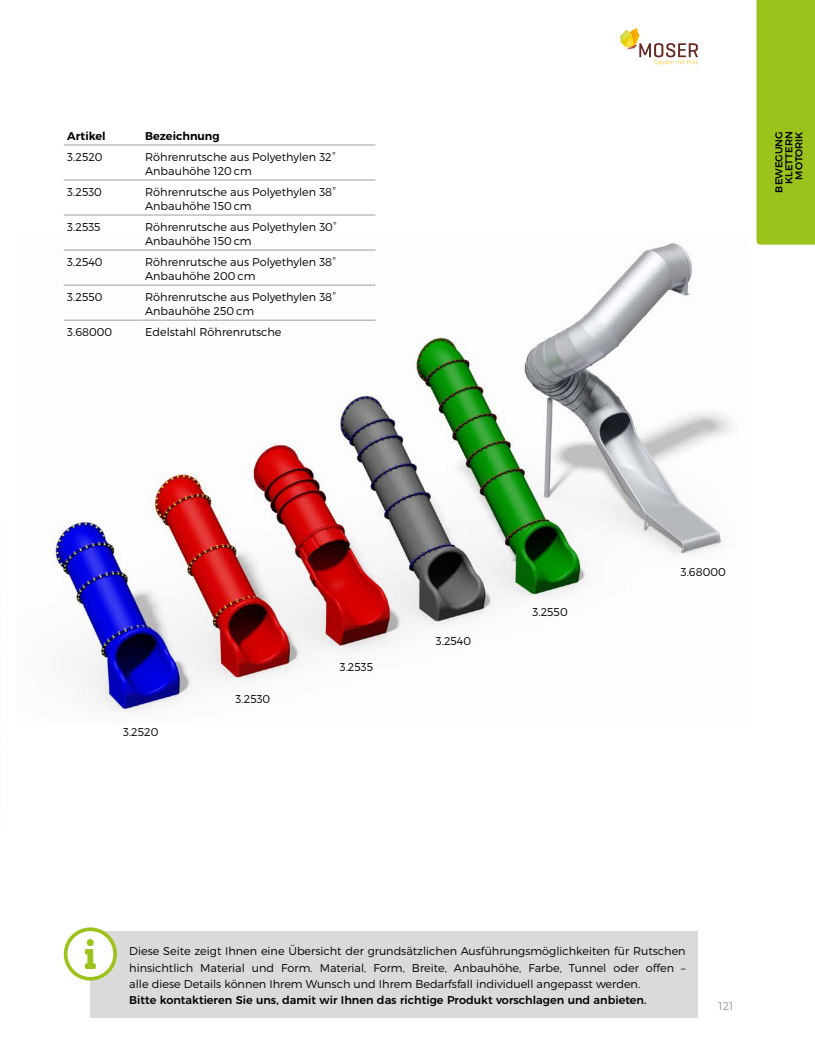
<style>
.page{position:relative;width:815px;height:1053px;background:#fff}
.page>*{position:absolute;margin:0;border:0;box-sizing:border-box;transform-origin:0 0}
.t1{font:300 11.25px/13.5px "Montserrat";color:#000}
.t2{font:500 11.25px "Montserrat";color:#000}
.t3{font:600 11.25px "Montserrat";color:#000}
.t4{font:300 11.25px "Montserrat";color:#9d9d9c}
.t5{font:500 10px/10px "Montserrat";color:#000;text-align:right}
</style>
<div class="page">
<img style="left:53px;top:243px;width:680px;height:470px">
<hr style="left:64px;top:145px;width:78px;height:1px;background:#9d9d9c">
<hr style="left:142px;top:145px;width:233px;height:1px;background:#9d9d9c">
<hr style="left:64px;top:180px;width:78px;height:1px;background:#9d9d9c">
<hr style="left:142px;top:180px;width:233px;height:1px;background:#9d9d9c">
<hr style="left:64px;top:215px;width:78px;height:1px;background:#9d9d9c">
<hr style="left:142px;top:215px;width:233px;height:1px;background:#9d9d9c">
<hr style="left:64px;top:250px;width:78px;height:1px;background:#9d9d9c">
<hr style="left:142px;top:250px;width:233px;height:1px;background:#9d9d9c">
<hr style="left:64px;top:285px;width:78px;height:1px;background:#9d9d9c">
<hr style="left:142px;top:285px;width:233px;height:1px;background:#9d9d9c">
<hr style="left:64px;top:320px;width:78px;height:1px;background:#9d9d9c">
<hr style="left:142px;top:320px;width:233px;height:1px;background:#9d9d9c">
<div style="left:90px;top:930px;width:608px;height:87px;background:#dadada"></div>
<div style="left:66px;top:929px;width:49px;height:49px;background:#fff;border-radius:50%"></div>
<div style="left:64px;top:927px;width:53px;height:53px;border:4px solid #9bc31c;border-radius:50%"></div>
<svg style="left:85px;top:939px;width:11px;height:29px"></svg>
<div style="left:756px;top:0;width:59px;height:244px;background:#9bc31c"></div>
<svg style="left:620px;top:28px;width:78px;height:38px"></svg>
<p class="t3" style="left:67px;top:126px;width:40px">Artikel</p>
<p class="t3" style="left:145px;top:126px;width:76px">Bezeichnung</p>
<p class="t1" style="left:67px;top:150px;width:37px">3.2520</p>
<p class="t1" style="left:145px;top:150px;width:192px">Röhrenrutsche aus Polyethylen 32°<br>Anbauhöhe 120 cm</p>
<p class="t1" style="left:67px;top:185px;width:36px">3.2530</p>
<p class="t1" style="left:145px;top:185px;width:192px">Röhrenrutsche aus Polyethylen 38°<br>Anbauhöhe 150 cm</p>
<p class="t1" style="left:67px;top:220px;width:35px">3.2535</p>
<p class="t1" style="left:145px;top:220px;width:193px">Röhrenrutsche aus Polyethylen 30°<br>Anbauhöhe 150 cm</p>
<p class="t1" style="left:67px;top:255px;width:37px">3.2540</p>
<p class="t1" style="left:145px;top:255px;width:192px">Röhrenrutsche aus Polyethylen 38°<br>Anbauhöhe 200 cm</p>
<p class="t1" style="left:67px;top:290px;width:37px">3.2550</p>
<p class="t1" style="left:145px;top:290px;width:192px">Röhrenrutsche aus Polyethylen 38°<br>Anbauhöhe 250 cm</p>
<p class="t1" style="left:67px;top:325px;width:46px">3.68000</p>
<p class="t1" style="left:145px;top:325px;width:138px">Edelstahl Röhrenrutsche</p>
<p class="t5" style="left:773px;top:192px;width:63px;rotate:-90deg">BEWEGUNG<br>KLETTERN<br>MOTORIK</p>
<p class="t1" style="left:123px;top:725px;width:37px">3.2520</p>
<p class="t1" style="left:236px;top:692px;width:36px">3.2530</p>
<p class="t1" style="left:340px;top:660px;width:35px">3.2535</p>
<p class="t1" style="left:436px;top:634px;width:37px">3.2540</p>
<p class="t1" style="left:533px;top:605px;width:37px">3.2550</p>
<p class="t1" style="left:681px;top:564px;width:46px">3.68000</p>
<p class="t1" style="left:129px;top:942px;width:558px;line-height:16.2px;text-align:justify">Diese Seite zeigt Ihnen eine Übersicht der grundsätzlichen Ausführungsmöglichkeiten für Rutschen hinsichtlich Material und Form. Material, Form, Breite, Anbauhöhe, Farbe, Tunnel oder offen – alle diese Details können Ihrem Wunsch und Ihrem Bedarfsfall individuell angepasst werden.</p>
<p class="t2" style="left:129px;top:990px;width:519px">Bitte kontaktieren Sie uns, damit wir Ihnen das richtige Produkt vorschlagen und anbieten.</p>
<p class="t4" style="left:719px;top:999px;width:16px">121</p>
</div>
